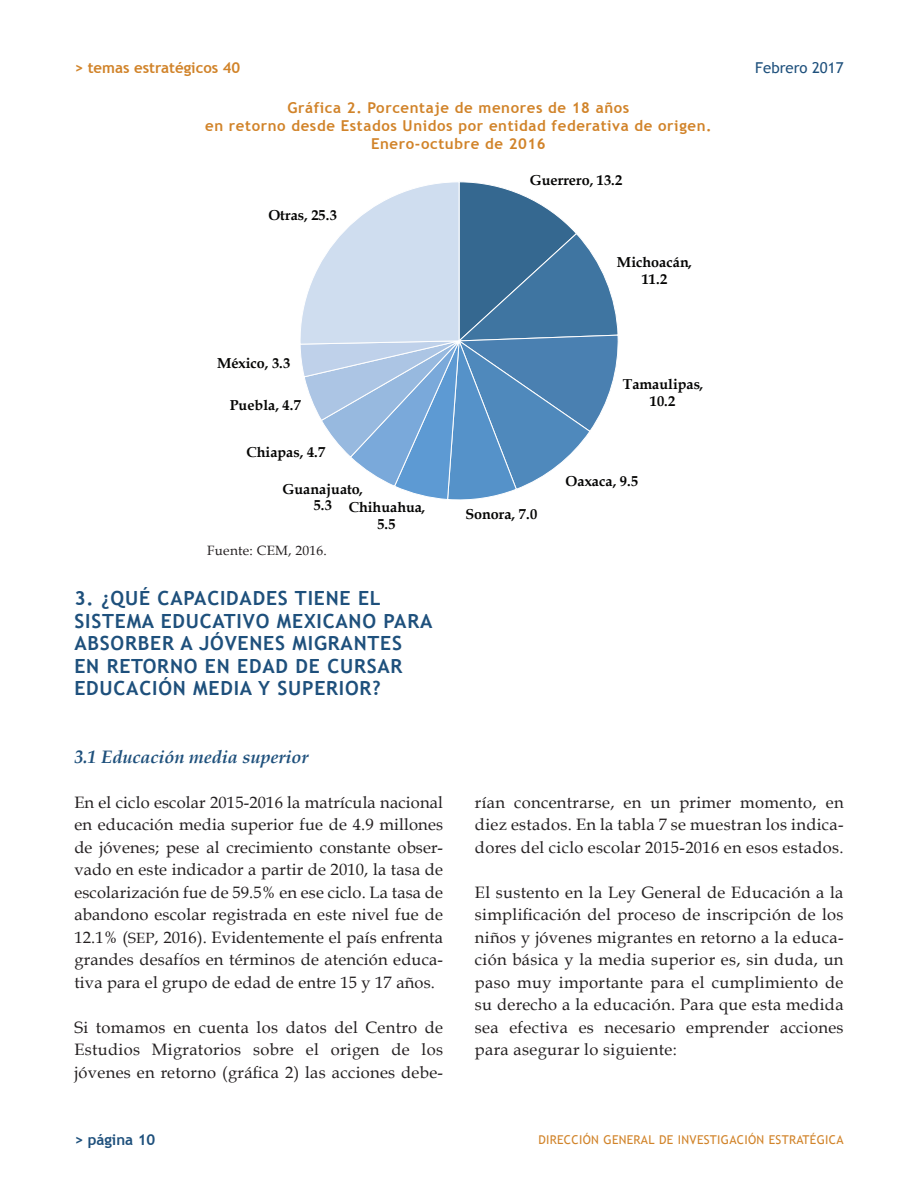
<style>
.page{position:relative;width:918px;height:1188px;background:#fff}
.page>*{position:absolute;margin:0;border:0;box-sizing:border-box;transform-origin:0 0}
.t1{font:700 19.5px/22.5px "Trebuchet MS";letter-spacing:.04em;color:#1e507c}
.subtitulos{font:italic 700 18px "Book Antiqua";color:#1e507c}
.texto_general{font:16.5px/22.5px "Book Antiqua";letter-spacing:.02em;color:#231f20;text-align:justify}
.titulos_tablas{font:700 15px "Trebuchet MS";letter-spacing:.04em;color:#d18329}
.titulos_tablas-2{font:700 15px "Trebuchet MS";color:#d18329}
.t2{font:15px "Trebuchet MS";color:#1e507c}
.t3{font:700 15px "Trebuchet MS";color:#1e507c}
.t4{font:700 14.4px/16.8px "Book Antiqua";color:#050504;text-align:center}
.pie_tablas{font:13.5px "Book Antiqua";letter-spacing:.02em;color:#231f20}
.t5{font:12.15px "Trebuchet MS SC900";letter-spacing:.02em;color:#d18329}
.s1{font-family:"Book Antiqua SC900";font-size:14.85px}
</style>
<div class="page">
<svg style="left:300px;top:182px;width:319px;height:318px"></svg>
<p class="titulos_tablas-2" style="left:74px;top:59px;width:167px">&gt; temas estratégicos 40</p>
<p class="titulos_tablas" style="left:287px;top:98px;width:343px">Gráfica 2. Porcentaje de menores de 18 años</p>
<p class="titulos_tablas" style="left:205px;top:116px;width:508px">en retorno desde Estados Unidos por entidad federativa de origen.</p>
<p class="titulos_tablas" style="left:371px;top:134px;width:176px">Enero-octubre de 2016</p>
<p class="t4" style="left:530px;top:171px;width:94px">Guerrero, 13.2</p>
<p class="t4" style="left:268px;top:207px;width:70px">Otras, 25.3</p>
<p class="t4" style="left:217px;top:354px;width:75px">México, 3.3</p>
<p class="t4" style="left:230px;top:397px;width:73px">Puebla, 4.7</p>
<p class="t4" style="left:246px;top:443px;width:81px">Chiapas, 4.7</p>
<p class="t4" style="left:283px;top:480px;width:82px">Guanajuato,<br>5.3</p>
<p class="t4" style="left:349px;top:499px;width:78px">Chihuahua,<br>5.5</p>
<p class="pie_tablas" style="left:207px;top:542px;width:121px">Fuente: CEM, 2016.</p>
<p class="t1" style="left:74px;top:587px;width:360px">3. ¿QUÉ CAPACIDADES TIENE EL<br>SISTEMA EDUCATIVO MEXICANO PARA<br>ABSORBER A JÓVENES MIGRANTES<br>EN RETORNO EN EDAD DE CURSAR<br>EDUCACIÓN MEDIA Y SUPERIOR?</p>
<p class="t4" style="left:617px;top:254px;width:76px">Michoacán,<br>11.2</p>
<p class="t4" style="left:465px;top:506px;width:73px">Sonora, 7.0</p>
<p class="t4" style="left:623px;top:376px;width:82px">Tamaulipas,<br>10.2</p>
<p class="t4" style="left:566px;top:473px;width:74px">Oaxaca, 9.5</p>
<p class="t2" style="left:755px;top:59px;width:90px">Febrero 2017</p>
<p class="subtitulos" style="left:74px;top:746px;width:236px">3.1 Educación media superior</p>
<p class="texto_general" style="left:74px;top:791px;width:370px">En el ciclo escolar 2015-2016 la matrícula nacional en educación media superior fue de 4.9 millones de jóvenes; pese al crecimiento constante obser&shy;vado en este indicador a partir de 2010, la tasa de escolarización fue de 59.5% en ese ciclo. La tasa de abandono escolar registrada en este nivel fue de 12.1% (<span class="s1">sep</span>, 2016). Evidentemente el país enfrenta grandes desafíos en términos de atención educa&shy;tiva para el grupo de edad de entre 15 y 17 años.</p>
<p class="texto_general" style="left:74px;top:1016px;width:370px">Si tomamos en cuenta los datos del Centro de Estudios Migratorios sobre el origen de los jóvenes en retorno (gráfica 2) las acciones debe-</p>
<p class="t3" style="left:74px;top:1130px;width:82px">&gt; página 10</p>
<p class="texto_general" style="left:475px;top:791px;width:370px">rían concentrarse, en un primer momento, en diez estados. En la tabla 7 se muestran los indica&shy;dores del ciclo escolar 2015-2016 en esos estados.</p>
<p class="texto_general" style="left:475px;top:881px;width:370px">El sustento en la Ley General de Educación a la simplificación del proceso de inscripción de los niños y jóvenes migrantes en retorno a la educa&shy;ción básica y la media superior es, sin duda, un paso muy importante para el cumplimiento de su derecho a la educación. Para que esta medida sea efectiva es necesario emprender acciones para asegurar lo siguiente:</p>
<p class="t5" style="left:538px;top:1133px;width:307px">DIRECCIÓN GENERAL DE INVESTIGACIÓN ESTRATÉGICA</p>
</div>
